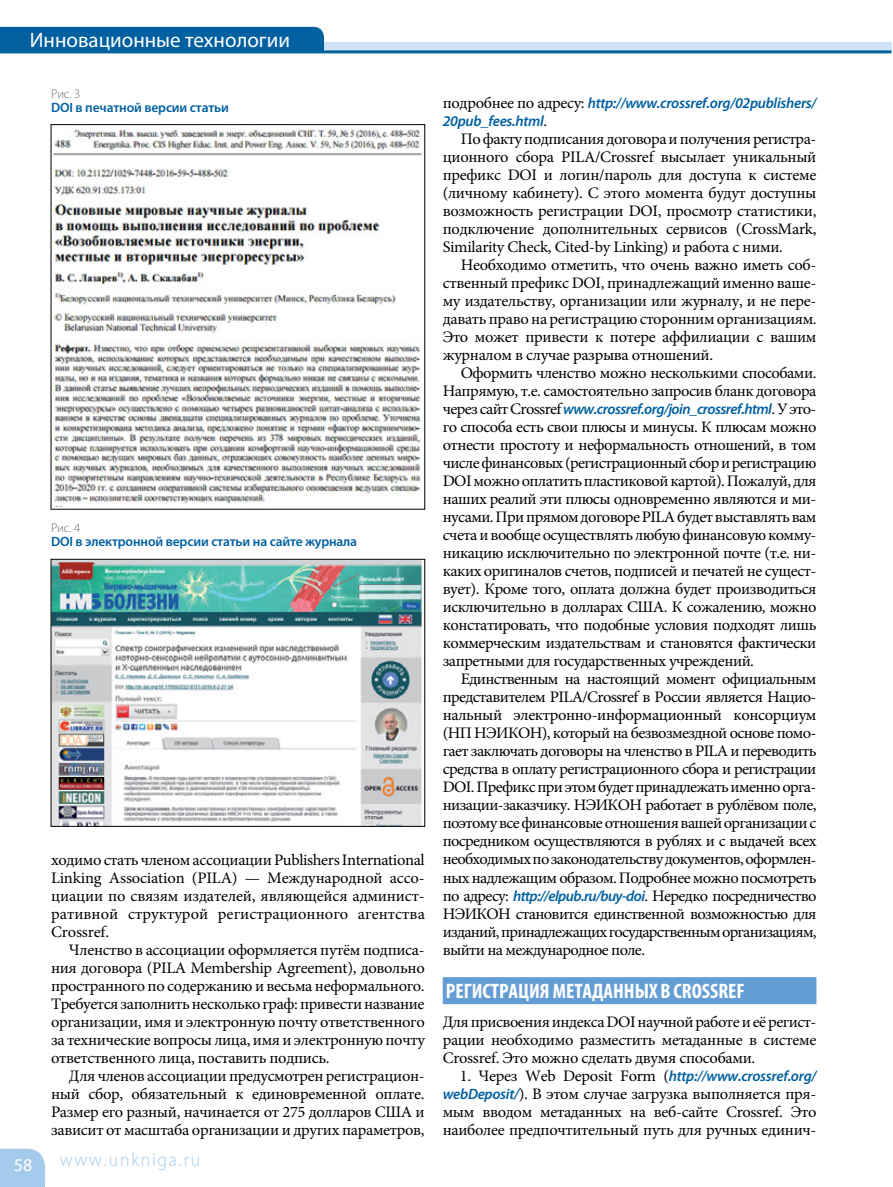
<style>
.page{position:relative;width:893px;height:1187px;background:#fff}
.page>*{position:absolute;margin:0;border:0;box-sizing:border-box;transform-origin:0 0}
.t1{font:700 condensed 21px "Myriad Pro";color:#fff}
.t2{font:21px "Myriad Pro";color:#fff}
.t3{font:300 19.2px "Myriad Pro";letter-spacing:.1em;color:#a5cbec;scale:.93 1}
.t4{font:18px "Myriad Pro";color:#fff}
.t5{font:16.05px/18px "Minion Pro";letter-spacing:-.03em;color:#000;text-align:justify}
.t6{font:16.05px/18px "Minion Pro";letter-spacing:-.01em;color:#000}
.t7{font:italic 600 15px/18px "Myriad Pro";letter-spacing:-.02em;color:#0060a0}
.t8{font:600 13.5px "Myriad Pro";letter-spacing:-.01em;color:#0060a0}
.t9{font:300 12.75px "Myriad Pro";letter-spacing:-.01em;color:#6d6e71}
.s1{font-family:"Minion Pro";font-weight:400;font-style:normal;font-size:16.05px;color:#000}
.s2{font-family:"Myriad Pro";font-weight:600;font-style:italic;font-size:15px;color:#0060a0}
</style>
<div class="page">
<div style="left:443px;top:977px;width:373px;height:27px;background:#649dd4"></div>
<img style="left:53px;top:126px;width:369px;height:380px">
<img style="left:53px;top:561px;width:370px;height:263px">
<div style="left:51px;top:559px;width:374px;height:267px;border:1px solid #000"></div>
<div style="left:0;top:42px;width:891px;height:8px;background:#d0e2f5"></div>
<hr style="left:0;top:50px;width:891px;height:3px;background:#0060a0">
<div style="left:0;top:27px;width:324px;height:23px;background:#0060a0"></div>
<div style="left:0;top:1148px;width:45px;height:38px;background:#a5cbec"></div>
<h1 class="t2" style="left:30px;top:27px;width:262px">Инновационные технологии</h1>
<p class="t9" style="left:51px;top:86px;width:31px">Рис. 3</p>
<p class="t8" style="left:51px;top:99px;width:179px">DOI в печатной версии статьи</p>
<p class="t9" style="left:51px;top:519px;width:31px">Рис. 4</p>
<p class="t8" style="left:51px;top:532px;width:308px">DOI в электронной версии статьи на сайте журнала</p>
<p class="t6" style="left:51px;top:850px;width:375px">ходимо стать членом ассоциации Publishers International Linking Association (PILA) — Международной ассо&shy;циации по связям издателей, являющейся админист&shy;ративной структурой регистрационного агентства Crossref.</p>
<p class="t5" style="left:51px;top:940px;width:375px;text-indent:18px">Членство в ассоциации оформляется путём подписа&shy;ния договора (PILA Membership Agreement), довольно пространного по содержанию и весьма неформального.<br>Требуется заполнить несколько граф: привести название организации, имя и электронную почту ответственного за технические вопросы лица, имя и электронную почту ответственного лица, поставить подпись.</p>
<p class="t5" style="left:51px;top:1066px;width:375px;text-indent:18px">Для членов ассоциации предусмотрен регистрацион&shy;ный сбор, обязательный к единовременной оплате.<br>Размер его разный, начинается от 275 долларов США и зависит от масштаба организации и других параметров,</p>
<p class="t4" style="left:14px;top:1153px;width:20px">58</p>
<p class="t3" style="left:60px;top:1148px;width:152px">www.unkniga.ru</p>
<p class="t7" style="left:443px;top:94px;width:375px"><span class="s1">подробнее по адресу:</span> http://www.crossref.org/02publishers/<br>20pub_fees.html<span class="s1">.</span></p>
<p class="t5" style="left:443px;top:130px;width:375px;text-indent:18px">По факту подписания договора и получения регистра&shy;ционного сбора PILA/Crossref высылает уникальный префикс DOI и логин/пароль для доступа к системе (личному кабинету). С этого момента будут доступны возможность регистрации DOI, просмотр статистики, подключение дополнительных сервисов (CrossMark, Similarity Check, Cited-by Linking) и работа с ними.</p>
<p class="t5" style="left:443px;top:256px;width:375px;text-indent:18px">Необходимо отметить, что очень важно иметь соб&shy;ственный префикс DOI, принадлежащий именно ваше&shy;му издательству, организации или журналу, и не пере&shy;давать право на регистрацию сторонним организациям.<br>Это может привести к потере аффилиации с вашим журналом в случае разрыва отношений.</p>
<p class="t5" style="left:443px;top:364px;width:375px;text-align:right">Оформить членство можно несколькими способами.<br>Напрямую, т.е. самостоятельно запросив бланк договора</p>
<p class="t7" style="left:443px;top:400px;width:375px"><span class="s1">через сайт Crossref</span> www.crossref.org/join_crossref.html<span class="s1">. У это-</span></p>
<p class="t5" style="left:443px;top:418px;width:375px">го способа есть свои плюсы и минусы. К плюсам можно отнести простоту и неформальность отношений, в том числе финансовых (регистрационный сбор и регистрацию DOI можно оплатить пластиковой картой). Пожалуй, для наших реалий эти плюсы одновременно являются и ми&shy;нусами. При прямом договоре PILA будет выставлять вам счета и вообще осуществлять любую финансовую комму&shy;никацию исключительно по электронной почте (т.е. ни&shy;каких оригиналов счетов, подписей и печатей не сущест&shy;вует). Кроме того, оплата должна будет производиться исключительно в долларах США. К сожалению, можно констатировать, что подобные условия подходят лишь коммерческим издательствам и становятся фактически запретными для государственных учреждений.</p>
<p class="t5" style="left:443px;top:670px;width:375px;text-align:left;text-indent:18px">Единственным на настоящий момент официальным представителем PILA/Crossref в России является Нацио&shy;нальный электронно-информационный консорциум (НП НЭИКОН), который на безвозмездной основе помо&shy;гает заключать договоры на членство в PILA и переводить средства в оплату регистрационного сбора и регистрации DOI. Префикс при этом будет принадлежать именно орга&shy;низации-заказчику. НЭИКОН работает в рублёвом поле, поэтому все финансовые отношения вашей организации с посредником осуществляются в рублях и с выдачей всех необходимых по законодательству документов, оформлен&shy;ных надлежащим образом. Подробнее можно посмотреть по адресу: <span class="s2">http://elpub.ru/buy-doi</span>. Нередко посредничество НЭИКОН становится единственной возможностью для изданий, принадлежащих государственным организациям, выйти на международное поле.</p>
<h1 class="t1" style="left:446px;top:977px;width:300px">РЕГИСТРАЦИЯ МЕТАДАННЫХ В CROSSREF</h1>
<p class="t5" style="left:443px;top:1012px;width:375px">Для присвоения индекса DOI научной работе и её регист&shy;рации необходимо разместить метаданные в системе Crossref. Это можно сделать двумя способами.</p>
<p class="t7" style="left:460px;top:1066px;width:358px"><span class="s1">1. Через Web Deposit Form (</span>http://www.crossref.org/</p>
<p class="t5" style="left:443px;top:1084px;width:375px"><span class="s2">webDeposit/</span>). В этом случае загрузка выполняется пря&shy;мым вводом метаданных на веб-сайте Crossref. Это наиболее предпочтительный путь для ручных единич-</p>
</div>
